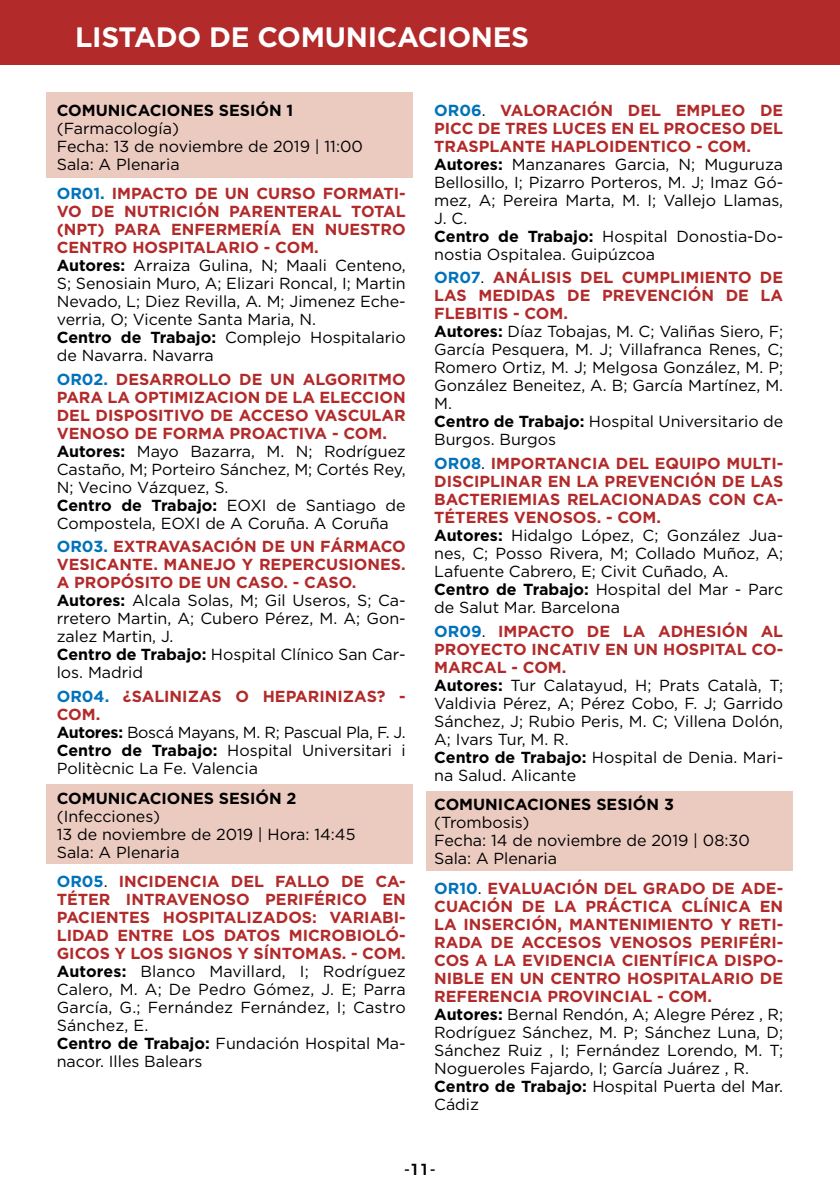
<style>
.page{position:relative;width:840px;height:1191px;background:#fff}
.page>*{position:absolute;margin:0;border:0;box-sizing:border-box;transform-origin:0 0}
.t1{font:700 28px "Gotham HTF";letter-spacing:-.01em;color:#fff}
.t2{font:16px/18px "Gotham HTF";color:#000}
.t3{font:700 16px/18px "Gotham HTF";color:#b22a2a}
.t4{font:700 16px "Gotham HTF";color:#000}
.t5{font:500 16px "Montserrat";color:#000}
.s1{font-weight:700;color:#0072bb}
.s2{font-weight:700;color:#b22a2a}
.s3{font-weight:700}
.s4{color:#0072bb}
.s5{font-weight:400;color:#000}
.s6{color:#000}
</style>
<div class="page">
<div style="left:46px;top:92px;width:367px;height:86px;background:#ebcac0"></div>
<div style="left:46px;top:784px;width:367px;height:80px;background:#ebcac0"></div>
<div style="left:425px;top:791px;width:367px;height:79px;background:#ebcac0"></div>
<div style="left:0;top:0;width:839px;height:64px;background:#b22a2a"></div>
<h1 class="t1" style="left:75px;top:20px;width:455px">LISTADO DE COMUNICACIONES</h1>
<p class="t4" style="left:57px;top:101px;width:238px">COMUNICACIONES SESIÓN 1</p>
<p class="t2" style="left:57px;top:119px;width:307px">(Farmacología)<br>Fecha: 13 de noviembre de 2019 | 11:00<br>Sala: A Plenaria</p>
<p class="t2" style="left:57px;top:184px;width:350px"><span class="s1">OR01.</span> <span class="s2">IMPACTO DE UN CURSO FORMATI-VO DE NUTRICIÓN PARENTERAL TOTAL (NPT) PARA ENFERMERÍA EN NUESTRO CENTRO HOSPITALARIO - COM.<br></span><span class="s3">Autores:</span> Arraiza Gulina, N; Maali Centeno, S; Senosiain Muro, A; Elizari Roncal, I; Martin Nevado, L; Diez Revilla, A. M; Jimenez Eche&shy;verria, O; Vicente Santa Maria, N.<br><span class="s3">Centro de Trabajo:</span> Complejo Hospitalario de Navarra. Navarra</p>
<p class="t2" style="left:57px;top:370px;width:350px"><span class="s1">OR02.</span> <span class="s2">DESARROLLO DE UN ALGORITMO PARA LA OPTIMIZACION DE LA ELECCION DEL DISPOSITIVO DE ACCESO VASCULAR VENOSO DE FORMA PROACTIVA - COM.<br></span><span class="s3">Autores:</span> Mayo Bazarra, M. N; Rodríguez Castaño, M; Porteiro Sánchez, M; Cortés Rey, N; Vecino Vázquez, S.<br><span class="s3">Centro de Trabajo:</span> EOXI de Santiago de Compostela, EOXI de A Coruña. A Coruña</p>
<p class="t2" style="left:57px;top:537px;width:350px"><span class="s1">OR03.</span> <span class="s2">EXTRAVASACIÓN DE UN FÁRMACO<br>VESICANTE. MANEJO Y REPERCUSIONES.<br>A PROPÓSITO DE UN CASO. - CASO.<br></span><span class="s3">Autores:</span> Alcala Solas, M; Gil Useros, S; Ca&shy;rretero Martin, A; Cubero Pérez, M. A; Gon&shy;zalez Martin, J.<br><span class="s3">Centro de Trabajo:</span> Hospital Clínico San Car&shy;los. Madrid</p>
<p class="t2" style="left:57px;top:687px;width:350px"><span class="s1">OR04.</span> <span class="s2">¿SALINIZAS O HEPARINIZAS? -<br>COM.<br></span><span class="s3">Autores:</span> Boscá Mayans, M. R; Pascual Pla, F. J.<br><span class="s3">Centro de Trabajo:</span> Hospital Universitari i<br>Politècnic La Fe. Valencia</p>
<p class="t4" style="left:57px;top:788px;width:241px">COMUNICACIONES SESIÓN 2</p>
<p class="t2" style="left:57px;top:806px;width:300px">(Infecciones)<br>13 de noviembre de 2019 | Hora: 14:45<br>Sala: A Plenaria</p>
<p class="t2" style="left:57px;top:872px;width:350px"><span class="s1">OR05</span>. <span class="s2">INCIDENCIA DEL FALLO DE CA-TÉTER INTRAVENOSO PERIFÉRICO EN PACIENTES HOSPITALIZADOS: VARIABI-LIDAD ENTRE LOS DATOS MICROBIOLÓ-GICOS Y LOS SIGNOS Y SÍNTOMAS. - COM.<br></span><span class="s3">Autores:</span> Blanco Mavillard, I; Rodríguez Calero, M. A; De Pedro Gómez, J. E; Parra García, G.; Fernández Fernández, I; Castro Sánchez, E.<br><span class="s3">Centro de Trabajo:</span> Fundación Hospital Ma&shy;nacor. Illes Balears</p>
<p class="t2" style="left:434px;top:101px;width:350px"><span class="s1">OR06</span>. <span class="s2">VALORACIÓN DEL EMPLEO DE PICC DE TRES LUCES EN EL PROCESO DEL TRASPLANTE HAPLOIDENTICO - COM.<br></span><span class="s3">Autores:</span> Manzanares Garcia, N; Muguruza Bellosillo, I; Pizarro Porteros, M. J; Imaz Gó&shy;mez, A; Pereira Marta, M. I; Vallejo Llamas, J. C.<br><span class="s3">Centro de Trabajo:</span> Hospital Donostia-Do&shy;nostia Ospitalea. Guipúzcoa</p>
<p class="t2" style="left:434px;top:268px;width:350px"><span class="s1">OR07</span>. <span class="s2">ANÁLISIS DEL CUMPLIMIENTO DE<br>LAS MEDIDAS DE PREVENCIÓN DE LA<br>FLEBITIS - COM.<br></span><span class="s3">Autores:</span> Díaz Tobajas, M. C; Valiñas Siero, F;<br>García Pesquera, M. J; Villafranca Renes, C;<br>Romero Ortiz, M. J; Melgosa González, M. P;<br>González Beneitez, A. B; García Martínez, M.<br>M.<br><span class="s3">Centro de Trabajo:</span> Hospital Universitario de<br>Burgos. Burgos</p>
<p class="t2" style="left:434px;top:454px;width:350px"><span class="s1">OR08</span>. <span class="s2">IMPORTANCIA DEL EQUIPO MULTI-DISCIPLINAR EN LA PREVENCIÓN DE LAS BACTERIEMIAS RELACIONADAS CON CA-TÉTERES VENOSOS. - COM.<br></span><span class="s3">Autores:</span> Hidalgo López, C; González Jua&shy;nes, C; Posso Rivera, M; Collado Muñoz, A; Lafuente Cabrero, E; Civit Cuñado, A.<br><span class="s3">Centro de Trabajo:</span> Hospital del Mar - Parc de Salut Mar. Barcelona</p>
<p class="t2" style="left:434px;top:622px;width:350px"><span class="s1">OR09</span>. <span class="s2">IMPACTO DE LA ADHESIÓN AL<br>PROYECTO INCATIV EN UN HOSPITAL CO-<br>MARCAL - COM.<br></span><span class="s3">Autores:</span> Tur Calatayud, H; Prats Català, T;<br>Valdivia Pérez, A; Pérez Cobo, F. J; Garrido<br>Sánchez, J; Rubio Peris, M. C; Villena Dolón,<br>A; Ivars Tur, M. R.<br><span class="s3">Centro de Trabajo:</span> Hospital de Denia. Mari&shy;na Salud. Alicante</p>
<p class="t4" style="left:434px;top:795px;width:241px">COMUNICACIONES SESIÓN 3</p>
<p class="t2" style="left:434px;top:813px;width:317px">(Trombosis)<br>Fecha: 14 de noviembre de 2019 | 08:30<br>Sala: A Plenaria</p>
<p class="t3" style="left:434px;top:878px;width:350px"><span class="s4">OR10</span><span class="s5">.</span> EVALUACIÓN DEL GRADO DE ADE-CUACIÓN DE LA PRÁCTICA CLÍNICA EN LA INSERCIÓN, MANTENIMIENTO Y RETI-RADA DE ACCESOS VENOSOS PERIFÉRI-COS A LA EVIDENCIA CIENTÍFICA DISPO-NIBLE EN UN CENTRO HOSPITALARIO DE REFERENCIA PROVINCIAL - COM.<br><span class="s6">Autores:</span> <span class="s5">Bernal Rendón, A; Alegre Pérez , R; Rodríguez Sánchez, M. P; Sánchez Luna, D; Sánchez Ruiz , I; Fernández Lorendo, M. T; Nogueroles Fajardo, I; García Juárez , R.<br></span><span class="s6">Centro de Trabajo:</span> <span class="s5">Hospital Puerta del Mar.<br>Cádiz</span></p>
<p class="t5" style="left:404px;top:1156px;width:33px">-11-</p>
</div>
